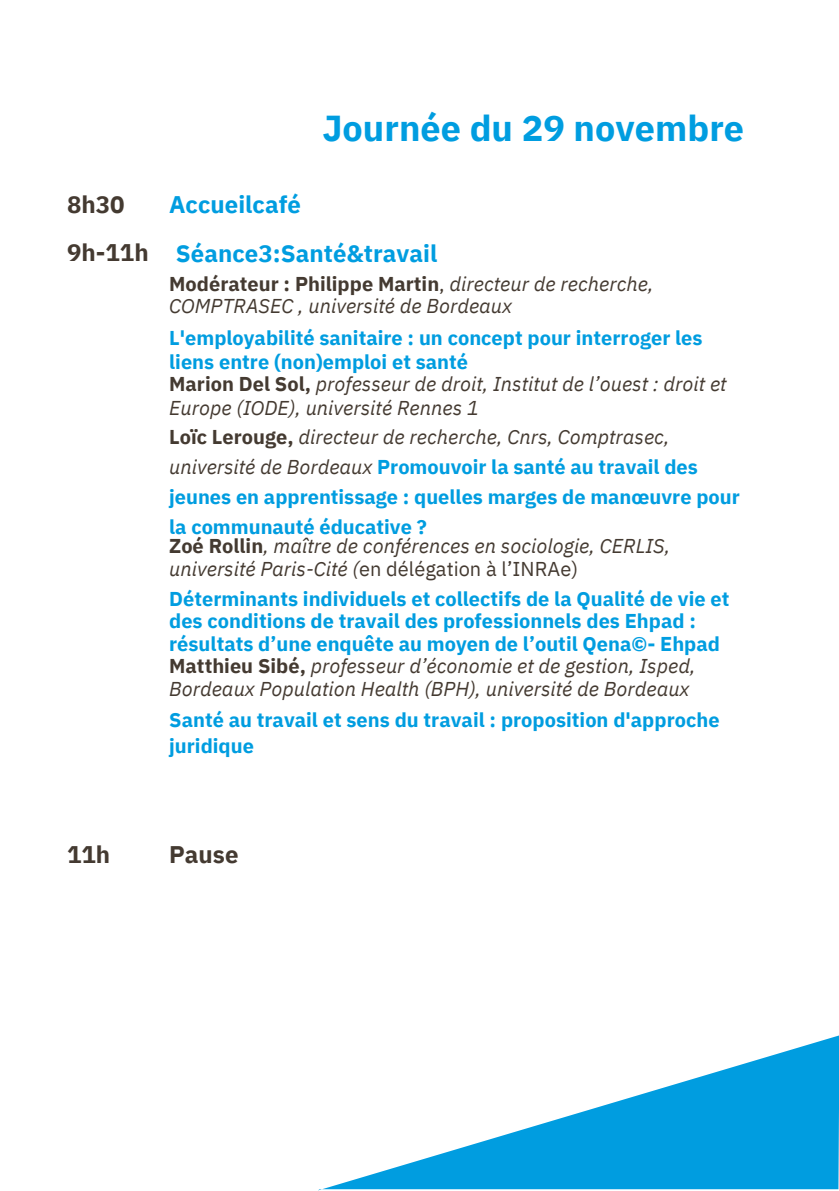
<style>
.page{position:relative;width:839px;height:1191px;background:#fff}
.page>*{position:absolute;margin:0;border:0;box-sizing:border-box;transform-origin:0 0}
.t1{font:700 36px "IBM Plex Sans";color:#009de0}
.t2{font:700 24px "IBM Plex Sans";color:#009de0}
.t3{font:700 24px/48px "IBM Plex Sans";color:#443a31}
.t4{font:700 20px/22.4px "IBM Plex Sans";color:#009de0}
.t5{font:italic 20px/22.4px "IBM Plex Sans";color:#443a31}
.s1{font-weight:700;font-style:normal}
.s2{font-style:normal}
.s3{font-weight:400;font-style:italic;color:#443a31}
.s4{color:#443a31}
</style>
<div class="page">
<svg style="left:318px;top:1035px;width:520px;height:155px"></svg>
<h2 class="t1" style="left:322px;top:104px;width:423px">Journée du 29 novembre</h2>
<h2 class="t3" style="left:67px;top:180px;width:83px">8h30<br>9h-11h</h2>
<p class="t2" style="left:169px;top:188px;width:133px">Accueilcafé</p>
<p class="t2" style="left:176px;top:237px;width:263px">Séance3:Santé&amp;travail</p>
<p class="t5" style="left:169px;top:272px;width:486px"><span class="s1">Modérateur : Philippe Martin</span><span class="s2">,</span> directeur de recherche,<br>COMPTRASEC , université de Bordeaux</p>
<p class="t4" style="left:169px;top:326px;width:535px">L'employabilité sanitaire : un concept pour interroger les</p>
<p class="t4" style="left:169px;top:350px;width:300px">liens entre (non)emploi et santé</p>
<p class="t5" style="left:169px;top:372px;width:559px"><span class="s1">Marion Del Sol,</span> professeur de droit, Institut de l’ouest : droit et</p>
<p class="t5" style="left:169px;top:393px;width:502px;line-height:28.4px">Europe (IODE), université Rennes 1<br><span class="s1">Loïc Lerouge,</span> directeur de recherche, Cnrs, Comptrasec,</p>
<p class="t4" style="left:169px;top:455px;width:530px"><span class="s3">université de Bordeaux</span> Promouvoir la santé au travail des</p>
<p class="t4" style="left:169px;top:481px;width:572px;line-height:30px">jeunes en apprentissage : quelles marges de manœuvre pour la communauté éducative ?</p>
<p class="t5" style="left:169px;top:534px;width:502px"><span class="s1">Zoé Rollin</span>, maître de conférences en sociologie, CERLIS, université Paris-Cité (<span class="s2">en délégation à l’INRAe)</span></p>
<p class="t4" style="left:169px;top:587px;width:561px">Déterminants individuels et collectifs de la Qualité de vie et</p>
<h2 class="t4" style="left:169px;top:609px;width:552px">des conditions de travail des professionnels des Ehpad : résultats d’une enquête au moyen de l’outil Qena©- Ehpad<br><span class="s4">Matthieu Sibé,</span> <span class="s3">professeur d’économie et de gestion, Isped,</span></h2>
<h2 class="t4" style="left:169px;top:672px;width:552px;line-height:31.6px"><span class="s3">Bordeaux Population Health (BPH), université de Bordeaux<br></span>Santé au travail et sens du travail : proposition d'approche</h2>
<h2 class="t4" style="left:169px;top:734px;width:86px">juridique</h2>
<h1 class="t3" style="left:67px;top:830px;width:45px">11h</h1>
<h2 class="t3" style="left:169px;top:830px;width:71px">Pause</h2>
</div>
